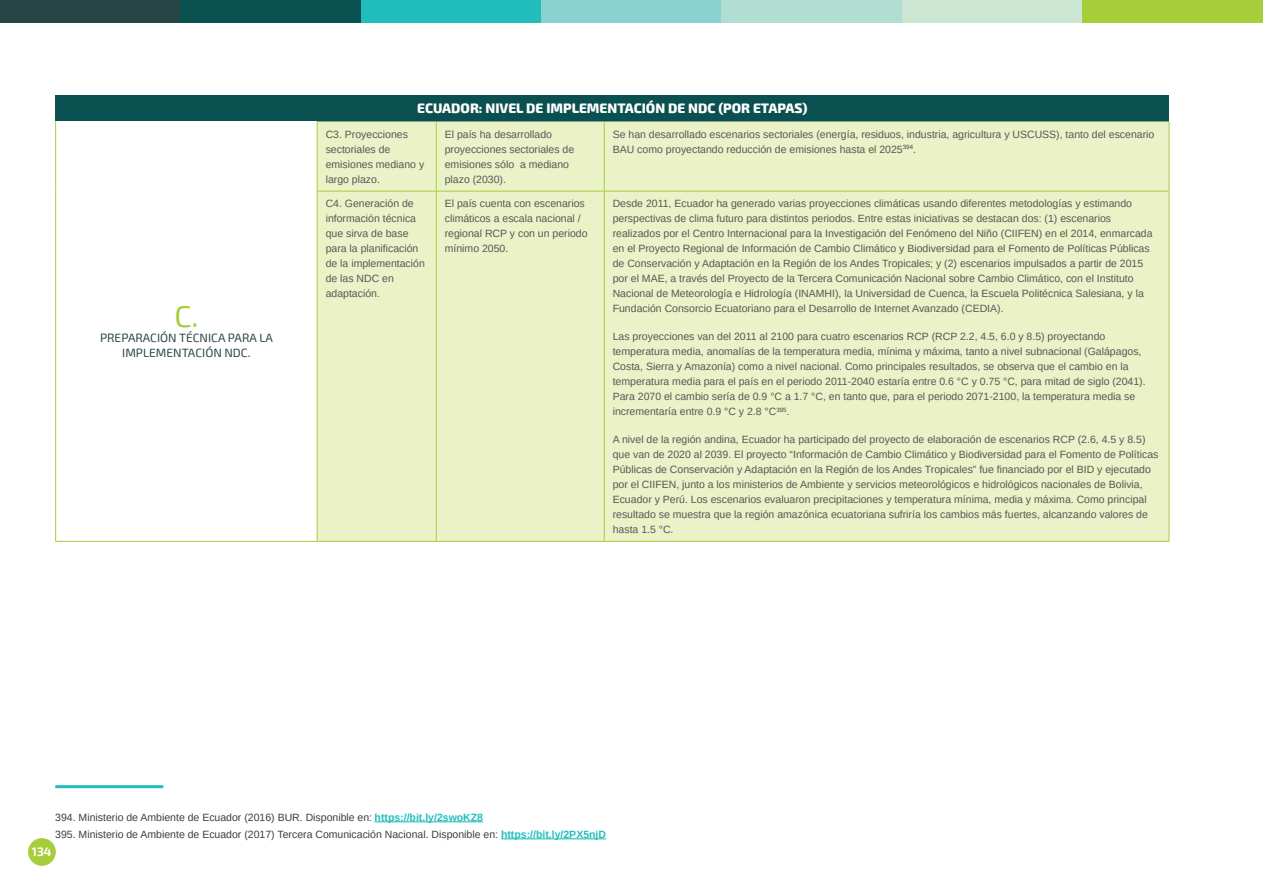
<style>
.page{position:relative;width:1263px;height:893px;background:#fff}
.page>*{position:absolute;margin:0;border:0;box-sizing:border-box;transform-origin:0 0}
.tex-intro-concep{font:30px "Exo 2";color:#a6ce3b}
._000tit_tabla_ficha{font:800 13.5px "Exo 2";color:#fff}
.tex-intro-concep-2{font:12px/15px "Exo 2";color:#284545;text-align:center}
.t1{font:700 12px "Exo 2";color:#fff}
._000text_tabla{font:10.5px/15px "Arimo";color:#575756}
.nota_de_pie_BD{font:10.5px "Arimo";color:#3e3e3f}
.s1{font-weight:700;color:#21bdbd}
</style>
<div class="page">
<div style="left:0;top:0;width:180px;height:22px;background:#284545"></div>
<div style="left:180px;top:0;width:181px;height:22px;background:#0b5051"></div>
<div style="left:361px;top:0;width:180px;height:22px;background:#21bdbd"></div>
<div style="left:541px;top:0;width:181px;height:22px;background:#89d2d1"></div>
<div style="left:722px;top:0;width:180px;height:22px;background:#b1ddd3"></div>
<div style="left:902px;top:0;width:180px;height:22px;background:#cbe6d3"></div>
<div style="left:1082px;top:0;width:181px;height:22px;background:#a6ce3b"></div>
<div style="left:28px;top:838px;width:28px;height:28px;background:#a6ce3b;border-radius:50%"></div>
<div style="left:56px;top:95px;width:1113px;height:26px;background:#0b5051"></div>
<div style="left:318px;top:121px;width:851px;height:420px;background:#ebf2c7"></div>
<hr style="left:55px;top:541px;width:262px;height:1px;background:#a6ce3b">
<hr style="left:317px;top:191px;width:119px;height:1px;background:#a6ce3b">
<hr style="left:317px;top:541px;width:119px;height:1px;background:#a6ce3b">
<hr style="left:436px;top:191px;width:169px;height:1px;background:#a6ce3b">
<hr style="left:436px;top:541px;width:169px;height:1px;background:#a6ce3b">
<hr style="left:605px;top:191px;width:564px;height:1px;background:#a6ce3b">
<hr style="left:605px;top:541px;width:564px;height:1px;background:#a6ce3b">
<hr style="left:55px;top:121px;width:1px;height:70px;background:#a6ce3b">
<hr style="left:55px;top:191px;width:1px;height:350px;background:#a6ce3b">
<hr style="left:317px;top:121px;width:1px;height:70px;background:#a6ce3b">
<hr style="left:317px;top:192px;width:1px;height:349px;background:#a6ce3b">
<hr style="left:436px;top:121px;width:1px;height:70px;background:#a6ce3b">
<hr style="left:436px;top:192px;width:1px;height:349px;background:#a6ce3b">
<hr style="left:604px;top:121px;width:1px;height:70px;background:#a6ce3b">
<hr style="left:604px;top:192px;width:1px;height:349px;background:#a6ce3b">
<hr style="left:1169px;top:121px;width:1px;height:70px;background:#a6ce3b">
<hr style="left:1169px;top:192px;width:1px;height:349px;background:#a6ce3b">
<hr style="left:55px;top:785px;width:108px;height:3px;background:#21bdbd">
<hr style="left:375px;top:821px;width:108px;height:1px;background:#21bdbd">
<hr style="left:501px;top:838px;width:105px;height:1px;background:#21bdbd">
<p class="tex-intro-concep" style="left:174px;top:299px;width:25px">C.</p>
<p class="tex-intro-concep-2" style="left:100px;top:330px;width:174px">PREPARACIÓN TÉCNICA PARA LA<br>IMPLEMENTACIÓN NDC.</p>
<p class="_000tit_tabla_ficha" style="left:417px;top:100px;width:392px">ECUADOR: NIVEL DE IMPLEMENTACIÓN DE NDC (POR ETAPAS)</p>
<p class="_000text_tabla" style="left:326px;top:127px;width:100px">C3. Proyecciones sectoriales de emisiones mediano y largo plazo.</p>
<p class="_000text_tabla" style="left:445px;top:127px;width:131px">El país ha desarrollado proyecciones sectoriales de emisiones sólo a mediano plazo (2030).</p>
<p class="_000text_tabla" style="left:613px;top:127px;width:543px">Se han desarrollado escenarios sectoriales (energía, residuos, industria, agricultura y USCUSS), tanto del escenario<br>BAU como proyectando reducción de emisiones hasta el 2025<sup>394</sup>.</p>
<p class="_000text_tabla" style="left:326px;top:196px;width:101px">C4. Generación de información técnica que sirva de base para la planificación de la implementación de las NDC en adaptación.</p>
<p class="_000text_tabla" style="left:445px;top:196px;width:144px">El país cuenta con escenarios climáticos a escala nacional / regional RCP y con un periodo mínimo 2050.</p>
<p class="_000text_tabla" style="left:613px;top:196px;width:541px">Desde 2011, Ecuador ha generado varias proyecciones climáticas usando diferentes metodologías y estimando perspectivas de clima futuro para distintos periodos. Entre estas iniciativas se destacan dos: (1) escenarios realizados por el Centro Internacional para la Investigación del Fenómeno del Niño (CIIFEN) en el 2014, enmarcada en el Proyecto Regional de Información de Cambio Climático y Biodiversidad para el Fomento de Políticas Públicas de Conservación y Adaptación en la Región de los Andes Tropicales; y (2) escenarios impulsados a partir de 2015 por el MAE, a través del Proyecto de la Tercera Comunicación Nacional sobre Cambio Climático, con el Instituto Nacional de Meteorología e Hidrología (INAMHI), la Universidad de Cuenca, la Escuela Politécnica Salesiana, y la Fundación Consorcio Ecuatoriano para el Desarrollo de Internet Avanzado (CEDIA).</p>
<p class="_000text_tabla" style="left:613px;top:329px;width:534px">Las proyecciones van del 2011 al 2100 para cuatro escenarios RCP (RCP 2.2, 4.5, 6.0 y 8.5) proyectando temperatura media, anomalías de la temperatura media, mínima y máxima, tanto a nivel subnacional (Galápagos, Costa, Sierra y Amazonía) como a nivel nacional. Como principales resultados, se observa que el cambio en la temperatura media para el país en el periodo 2011-2040 estaría entre 0.6 °C y 0.75 °C, para mitad de siglo (2041).<br>Para 2070 el cambio sería de 0.9 °C a 1.7 °C, en tanto que, para el periodo 2071-2100, la temperatura media se incrementaría entre 0.9 °C y 2.8 °C<sup>395</sup>.</p>
<p class="_000text_tabla" style="left:613px;top:432px;width:547px">A nivel de la región andina, Ecuador ha participado del proyecto de elaboración de escenarios RCP (2.6, 4.5 y 8.5) que van de 2020 al 2039. El proyecto “Información de Cambio Climático y Biodiversidad para el Fomento de Políticas Públicas de Conservación y Adaptación en la Región de los Andes Tropicales” fue financiado por el BID y ejecutado por el CIIFEN, junto a los ministerios de Ambiente y servicios meteorológicos e hidrológicos nacionales de Bolivia, Ecuador y Perú. Los escenarios evaluaron precipitaciones y temperatura mínima, media y máxima. Como principal resultado se muestra que la región amazónica ecuatoriana sufriría los cambios más fuertes, alcanzando valores de hasta 1.5 °C.</p>
<p class="nota_de_pie_BD" style="left:55px;top:810px;width:429px">394. Ministerio de Ambiente de Ecuador (2016) BUR. Disponible en: <span class="s1">https://bit.ly/2swoKZ8</span></p>
<p class="nota_de_pie_BD" style="left:55px;top:827px;width:552px">395. Ministerio de Ambiente de Ecuador (2017) Tercera Comunicación Nacional. Disponible en: <span class="s1">https://bit.ly/2PX5njD</span></p>
<p class="t1" style="left:32px;top:844px;width:21px">134</p>
</div>
